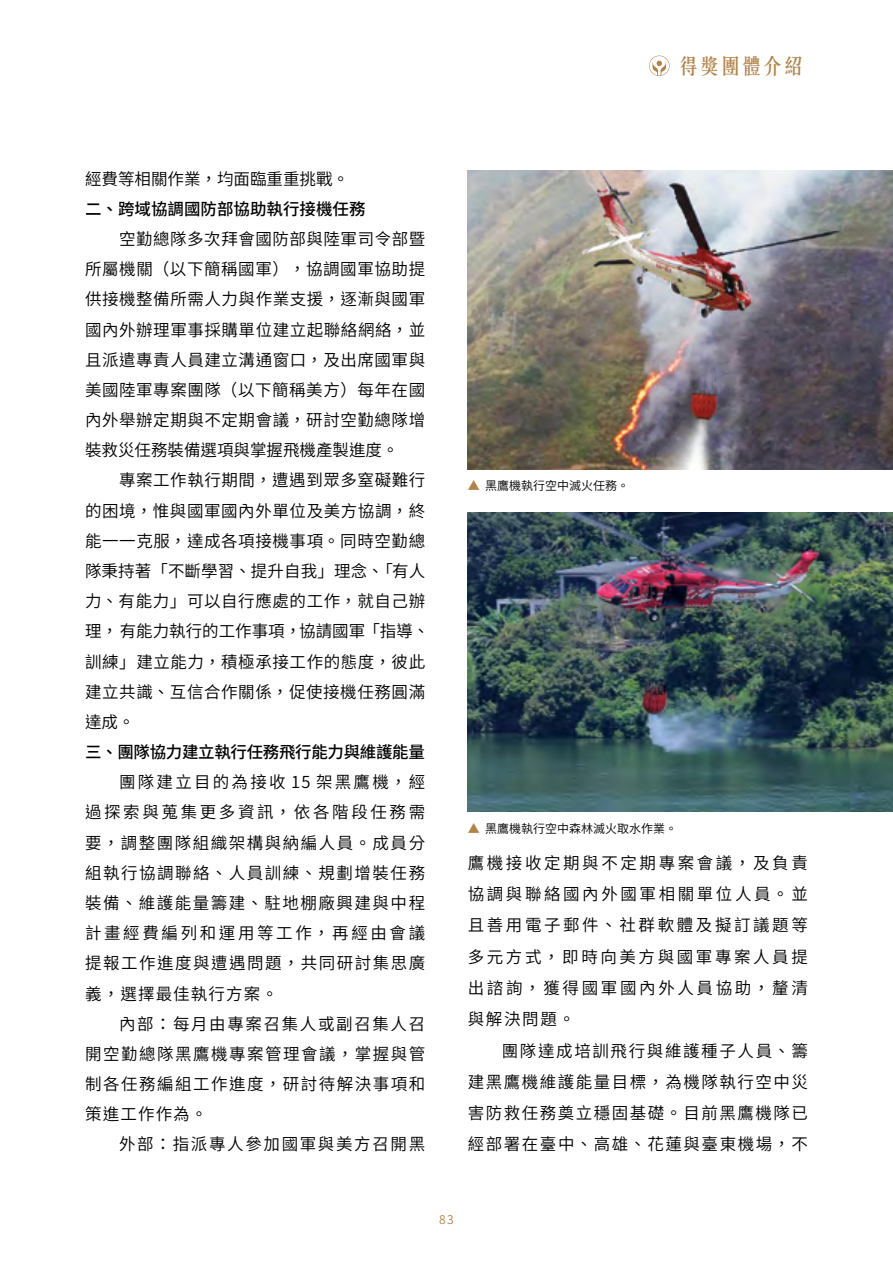
<style>
.page{position:relative;width:893px;height:1263px;background:#fff}
.page>*{position:absolute;margin:0;border:0;box-sizing:border-box;transform-origin:0 0}
.t1{font:500 21px "C Song 3 HK";color:#b28247}
.t2{font:16.5px/30.2px "Source Han Sans TW";letter-spacing:.07em;color:#000;text-align:justify}
.t3{font:16.5px/30.2px "Source Han Sans TW";letter-spacing:.035em;color:#000}
.t4{font:500 16.5px "Source Han Sans TW";letter-spacing:-.02em;color:#000}
.t5{font:500 16.5px "Source Han Sans TW";color:#000}
.t6{font:16.5px "Source Han Sans TW";letter-spacing:.1em;color:#000}
.t7{font:16.5px "Source Han Sans TW";color:#000}
.t8{font:12px "Source Han Sans TW";color:#000}
.t9{font:12px "Source Han Sans TW";color:#b28247}
.s1{color:#b28247}
</style>
<div class="page">
<img style="left:468px;top:512px;width:425px;height:300px">
<img style="left:468px;top:170px;width:425px;height:299px">
<svg style="left:649px;top:56px;width:20px;height:20px"></svg>
<p class="t1" style="left:678px;top:50px;width:128px">得獎團體介紹</p>
<p class="t7" style="left:85px;top:169px;width:265px">經費等相關作業，均面臨重重挑戰。</p>
<p class="t5" style="left:85px;top:199px;width:282px">二、跨域協調國防部協助執行接機任務</p>
<p class="t2" style="left:85px;top:224px;width:342px;text-indent:34px">空勤總隊多次拜會國防部與陸軍司令部暨所屬機關（以下簡稱國軍），協調國軍協助提供接機整備所需人力與作業支援，逐漸與國軍國內外辦理軍事採購單位建立起聯絡網絡，並且派遣專責人員建立溝通窗口，及出席國軍與美國陸軍專案團隊（以下簡稱美方）每年在國內外舉辦定期與不定期會議，研討空勤總隊增裝救災任務裝備選項與掌握飛機產製進度。</p>
<p class="t3" style="left:85px;top:466px;width:346px;text-indent:34px">專案工作執行期間，遭遇到眾多窒礙難行的困境，惟與國軍國內外單位及美方協調，終能一一克服，達成各項接機事項。同時空勤總隊秉持著「不斷學習、提升自我」理念、「有人力、有能力」可以自行應處的工作，就自己辦理，没 有能力執行的工作事項，協請國軍「指導、訓練」建立能力，積極承接工作的態度，彼此建立共識、互信合作關係，促使接機任務圓滿達成。</p>
<p class="t4" style="left:85px;top:743px;width:341px">三、團隊協力建立執行任務飛行能力與維護能量</p>
<p class="t2" style="left:85px;top:767px;width:342px;text-indent:34px">團隊建立目的為接收 15 架黑鷹機，經過探索與蒐集更多資訊，依各階段任務需要，調整團隊組織架構與納編人員。成員分組執行協調聯絡、人員訓練、規劃增裝任務裝備、維護能量籌建、駐地棚廠興建與中程計畫經費編列和運用等工作，再經由會議提報工作進度與遭遇問題，共同研討集思廣義，選擇最佳執行方案。</p>
<p class="t2" style="left:85px;top:1009px;width:342px;text-indent:34px">內部：每月由專案召集人或副召集人召開空勤總隊黑鷹機專案管理會議，掌握與管制各任務編組工作進度，研討待解決事項和策進工作作為。</p>
<p class="t6" style="left:119px;top:1135px;width:308px">外部：指派專人參加國軍與美方召開黑</p>
<p class="t8" style="left:468px;top:479px;width:163px"><span class="s1">▲</span> 黑鷹機執行空中滅火任務。</p>
<p class="t8" style="left:468px;top:822px;width:211px"><span class="s1">▲</span> 黑鷹機執行空中森林滅火取水作業。</p>
<p class="t2" style="left:468px;top:847px;width:342px;line-height:31.3px">鷹機接收定期與不定期專案會議，及負責協調與聯絡國內外國軍相關單位人員。並且善用電子郵件、社群軟體及擬訂議題等多元方式，即時向美方與國軍專案人員提出諮詢，獲得國軍國內外人員協助，釐清與解決問題。</p>
<p class="t2" style="left:468px;top:1035px;width:342px;line-height:31.3px;text-indent:34px">團隊達成培訓飛行與維護種子人員、籌建黑鷹機維護能量目標，為機隊執行空中災害防救任務奠立穩固基礎。目前黑鷹機隊已經部署在臺中、高雄、花蓮與臺東機場，不</p>
<p class="t9" style="left:439px;top:1212px;width:16px">83</p>
</div>
